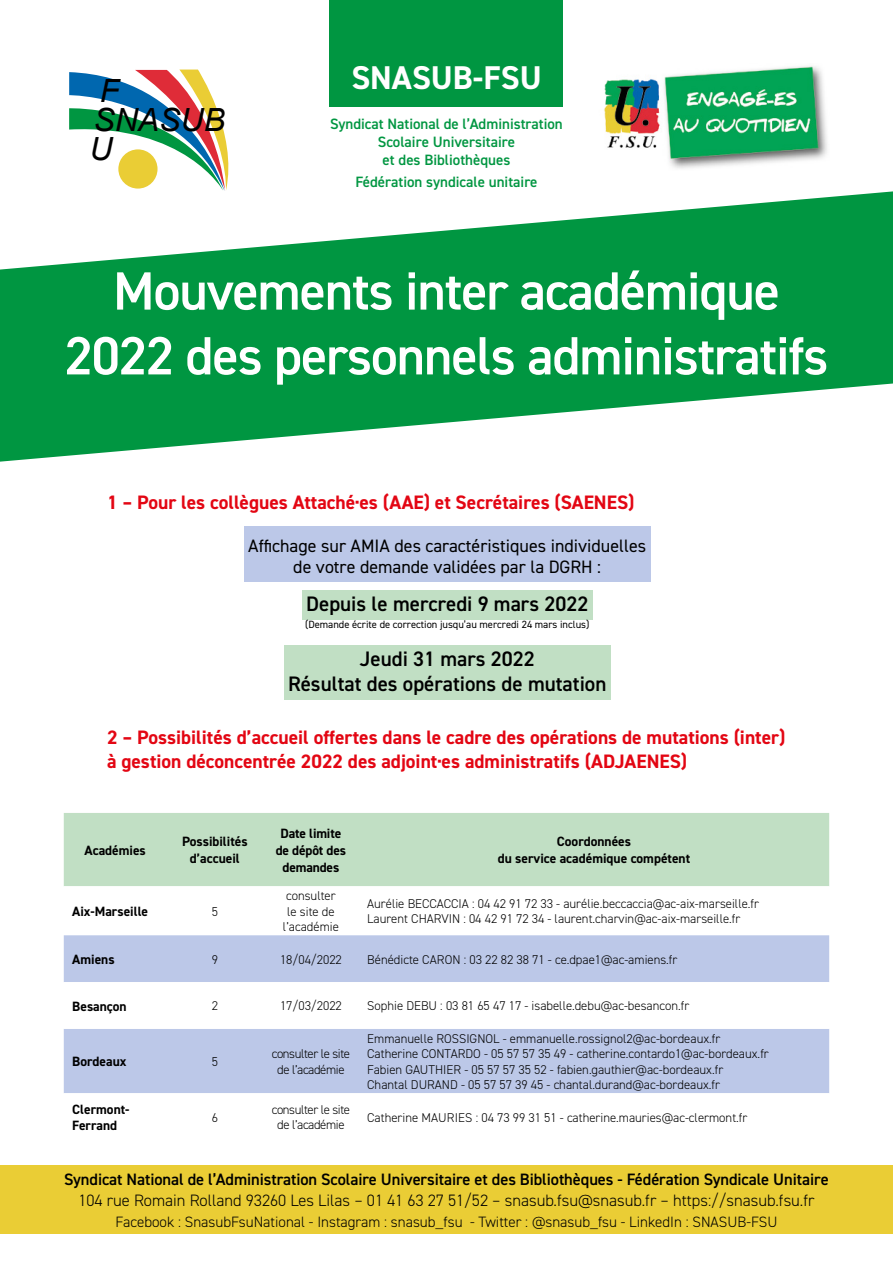
<style>
.page{position:relative;width:893px;height:1263px;background:#fff}
.page>*{position:absolute;margin:0;border:0;box-sizing:border-box;transform-origin:0 0}
.t1{font:600 54px/64.8px "DIN2014";letter-spacing:-.02em;color:#fff;text-align:center}
.t2{font:700 33px "DIN2014";color:#fff}
.t3{font:italic 31.95px/57.6px "Arial";color:#000;text-align:center}
.t4{font:600 21px/25.2px "DIN2014";color:#000;text-align:center}
.t5{font:700 19.5px/23.4px "DIN2014";color:#e30613}
.t6{font:18px/21.6px "DIN2014";color:#000;text-align:center}
.t7{font:600 16.5px "DIN2014";letter-spacing:-.005em;color:#000}
.t8{font:300 16.5px "DIN2014";color:#000}
.t9{font:600 15px/18px "DIN2014";color:#009641;text-align:center}
.t10{font:300 15px "DIN2014";color:#000}
.t11{font:700 13.5px/17.2px "DIN2014";color:#000;text-align:center}
.t12{font:300 12.75px/15.3px "DIN2014";color:#000}
.t13{font:300 12.75px/15.3px "DIN2014";letter-spacing:-.03em;color:#000;text-align:center}
.t14{font:10.5px "DIN2014";color:#000}
</style>
<div class="page">
<div style="left:0;top:1165px;width:893px;height:68px;background:#eacd35"></div>
<div style="left:329px;top:0;width:234px;height:106px;background:#009641"></div>
<svg style="left:69px;top:70px;width:160px;height:121px"></svg>
<img style="left:604px;top:65px;width:223px;height:104px">
<svg style="left:0;top:191px;width:893px;height:271px;fill:#009641"></svg>
<div style="left:64px;top:813px;width:765px;height:73px;background:#c1dfc4"></div>
<div style="left:64px;top:935px;width:765px;height:47px;background:#bcc8e8"></div>
<div style="left:64px;top:1029px;width:765px;height:64px;background:#bcc8e8"></div>
<div style="left:244px;top:526px;width:406px;height:55px;background:#bcc8e8"></div>
<div style="left:302px;top:590px;width:291px;height:30px;background:#c1dfc4"></div>
<div style="left:284px;top:645px;width:327px;height:55px;background:#c1dfc4"></div>
<h3 class="t3" style="left:89px;top:62px;width:32px">F<br>U</h3>
<h3 class="t3" style="left:94px;top:92px;width:133px">SNASUB</h3>
<h2 class="t2" style="left:351px;top:56px;width:192px">SNASUB-FSU</h2>
<p class="t9" style="left:330px;top:114px;width:234px">Syndicat National de l’Administration<br>Scolaire Universitaire<br>et des Bibliothèques</p>
<p class="t9" style="left:355px;top:172px;width:184px">Fédération syndicale unitaire</p>
<h1 class="t1" style="left:65px;top:257px;width:765px">Mouvements inter académique<br>2022 des personnels administratifs</h1>
<h3 class="t5" style="left:107px;top:490px;width:529px">1 – Pour les collègues Attaché·es (AAE) et Secrétaires (SAENES)</h3>
<h3 class="t6" style="left:248px;top:534px;width:399px">Affichage sur AMIA des caractéristiques individuelles de votre demande validées par la DGRH :</h3>
<h3 class="t4" style="left:306px;top:591px;width:284px">Depuis le mercredi 9 mars 2022</h3>
<p class="t14" style="left:305px;top:618px;width:286px">(Demande écrite de correction jusqu’au mercredi 24 mars inclus)</p>
<h3 class="t4" style="left:288px;top:646px;width:320px">Jeudi 31 mars 2022<br>Résultat des opérations de mutation</h3>
<h3 class="t5" style="left:107px;top:726px;width:680px">2 – Possibilités d’accueil offertes dans le cadre des opérations de mutations (inter) à gestion déconcentrée 2022 des adjoint·es administratifs (ADJAENES)</h3>
<p class="t11" style="left:85px;top:841px;width:63px">Académies</p>
<p class="t11" style="left:182px;top:833px;width:67px">Possibilités d’accueil</p>
<p class="t11" style="left:276px;top:824px;width:72px">Date limite de dépôt des demandes</p>
<p class="t11" style="left:498px;top:833px;width:194px">Coordonnées<br>du service académique compétent</p>
<p class="t11" style="left:72px;top:902px;width:77px">Aix-Marseille</p>
<p class="t12" style="left:212px;top:904px;width:8px">5</p>
<p class="t12" style="left:283px;top:888px;width:57px;text-align:center">consulter le site de l’académie</p>
<p class="t12" style="left:367px;top:896px;width:393px">Aurélie BECCACCIA : 04 42 91 72 33 - aurélie.beccaccia@ac-aix-marseille.fr<br>Laurent CHARVIN : 04 42 91 72 34 - laurent.charvin@ac-aix-marseille.fr</p>
<p class="t11" style="left:72px;top:950px;width:44px">Amiens</p>
<p class="t12" style="left:212px;top:952px;width:8px">9</p>
<p class="t12" style="left:280px;top:952px;width:63px">18/04/2022</p>
<p class="t12" style="left:367px;top:952px;width:312px">Bénédicte CARON : 03 22 82 38 71 - ce.dpae1@ac-amiens.fr</p>
<p class="t11" style="left:72px;top:997px;width:56px">Besançon</p>
<p class="t12" style="left:212px;top:998px;width:8px">2</p>
<p class="t12" style="left:280px;top:998px;width:63px">17/03/2022</p>
<p class="t12" style="left:367px;top:998px;width:324px">Sophie DEBU : 03 81 65 47 17 - isabelle.debu@ac-besancon.fr</p>
<p class="t11" style="left:72px;top:1053px;width:56px">Bordeaux</p>
<p class="t12" style="left:212px;top:1054px;width:8px">5</p>
<p class="t13" style="left:272px;top:1046px;width:80px">consulter le site de l’académie</p>
<p class="t12" style="left:367px;top:1031px;width:403px">Emmanuelle ROSSIGNOL - emmanuelle.rossignol2@ac-bordeaux.fr Catherine CONTARDO - 05 57 57 35 49 - catherine.contardo1@ac-bordeaux.fr Fabien GAUTHIER - 05 57 57 35 52 - fabien.gauthier@ac-bordeaux.fr<br>Chantal DURAND - 05 57 57 39 45 - chantal.durand@ac-bordeaux.fr</p>
<p class="t11" style="left:72px;top:1101px;width:59px;line-height:16.2px;text-align:left">Clermont-<br>Ferrand</p>
<p class="t12" style="left:212px;top:1109px;width:8px">6</p>
<p class="t13" style="left:272px;top:1102px;width:80px">consulter le site de l’académie</p>
<p class="t12" style="left:367px;top:1109px;width:382px">Catherine MAURIES : 04 73 99 31 51 - catherine.mauries@ac-clermont.fr</p>
<p class="t7" style="left:64px;top:1168px;width:766px">Syndicat National de l’Administration Scolaire Universitaire et des Bibliothèques - Fédération Syndicale Unitaire</p>
<p class="t8" style="left:78px;top:1190px;width:738px">104 rue Romain Rolland 93260 Les Lilas – 01 41 63 27 51/52 – snasub.fsu@snasub.fr – https://snasub.fsu.fr</p>
<p class="t10" style="left:116px;top:1212px;width:663px">Facebook : SnasubFsuNational - Instagram : snasub_fsu - Twitter : @snasub_fsu - LinkedIn : SNASUB-FSU</p>
</div>
